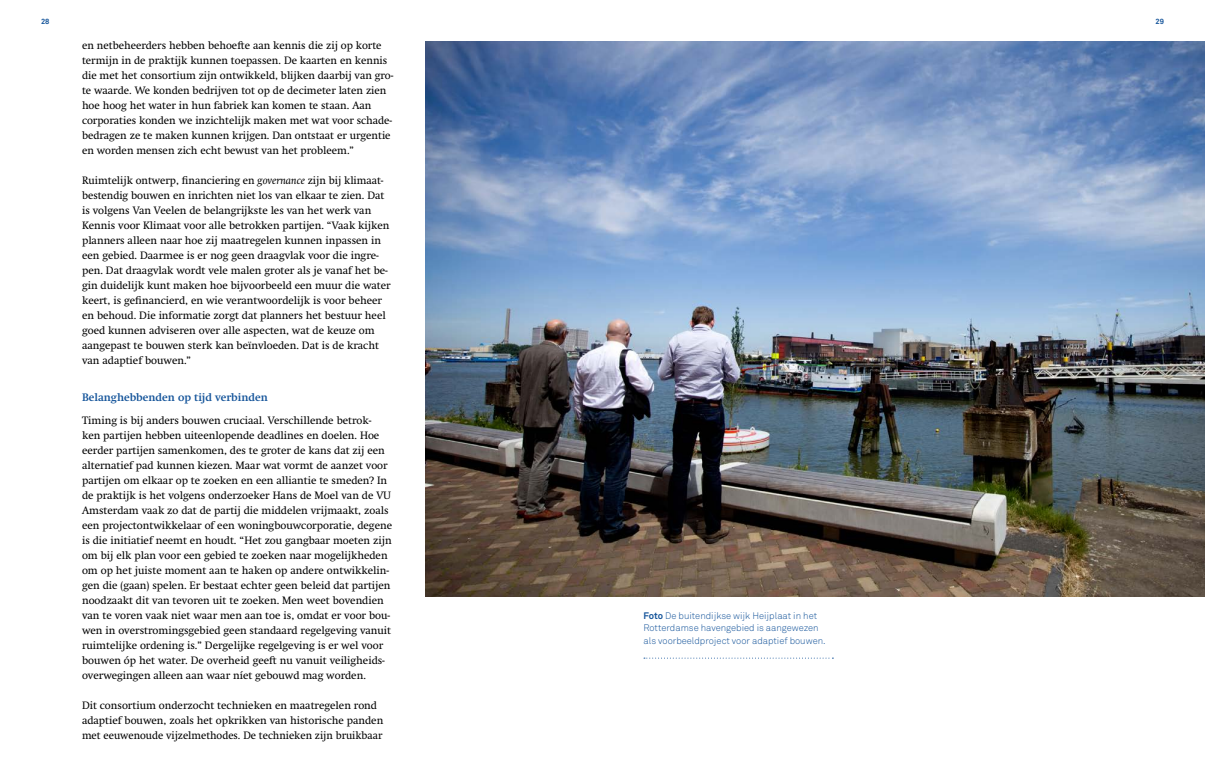
<style>
.page{position:relative;width:1205px;height:780px;background:#fff}
.page>*{position:absolute;margin:0;border:0;box-sizing:border-box;transform-origin:0 0}
.t1{font:10.62px/15px "Swift";color:#000}
.t2{font:700 10.62px "Swift";color:#14549a}
.t3{font:300 9.38px/12.5px "Akkurat";color:#14549a}
.t4{font:700 7.5px "Akkurat";color:#14549a}
.s1{font-style:italic}
.s2{font-weight:700}
</style>
<div class="page">
<img style="left:425px;top:41px;width:780px;height:555px">
<svg style="left:644px;top:657px;width:189px;height:1px"></svg>
<p class="t4" style="left:41px;top:16px;width:10px">28</p>
<p class="t4" style="left:1155px;top:16px;width:10px">29</p>
<p class="t1" style="left:82px;top:38px;width:313px">en netbeheerders hebben behoefte aan kennis die zij op korte termijn in de praktijk kunnen toepassen. De kaarten en kennis die met het consortium zijn ontwikkeld, blijken daarbij van gro&shy;te waarde. We konden bedrijven tot op de decimeter laten zien hoe hoog het water in hun fabriek kan komen te staan. Aan corporaties konden we inzichtelijk maken met wat voor schade&shy;bedragen ze te maken kunnen krijgen. Dan ontstaat er urgentie en worden mensen zich echt bewust van het probleem.”</p>
<p class="t1" style="left:82px;top:173px;width:310px">Ruimtelijk ontwerp, financiering en <span class="s1">governance</span> zijn bij klimaat&shy;bestendig bouwen en inrichten niet los van elkaar te zien. Dat is volgens Van Veelen de belangrijkste les van het werk van Kennis voor Klimaat voor alle betrokken partijen. “Vaak kijken planners alleen naar hoe zij maatregelen kunnen inpassen in een gebied. Daarmee is er nog geen draagvlak voor die ingre&shy;pen. Dat draagvlak wordt vele malen groter als je vanaf het be&shy;gin duidelijk kunt maken hoe bijvoorbeeld een muur die water keert, is gefinancierd, en wie verantwoordelijk is voor beheer en behoud. Die informatie zorgt dat planners het bestuur heel goed kunnen adviseren over alle aspecten, wat de keuze om aangepast te bouwen sterk kan beïnvloeden. Dat is de kracht van adaptief bouwen.”</p>
<p class="t2" style="left:82px;top:391px;width:187px">Belanghebbenden op tijd verbinden</p>
<p class="t1" style="left:82px;top:413px;width:312px">Timing is bij anders bouwen cruciaal. Verschillende betrok&shy;ken partijen hebben uiteenlopende deadlines en doelen. Hoe eerder partijen samenkomen, des te groter de kans dat zij een alternatief pad kunnen kiezen. Maar wat vormt de aanzet voor partijen om elkaar op te zoeken en een alliantie te smeden? In de praktijk is het volgens onderzoeker Hans de Moel van de VU Amsterdam vaak zo dat de partij die middelen vrijmaakt, zoals een projectontwikkelaar of een woningbouwcorporatie, degene is die initiatief neemt en houdt. “Het zou gangbaar moeten zijn om bij elk plan voor een gebied te zoeken naar mogelijkheden om op het juiste moment aan te haken op andere ontwikkelin&shy;gen die (gaan) spelen. Er bestaat echter geen beleid dat partijen noodzaakt dit van tevoren uit te zoeken. Men weet bovendien van te voren vaak niet waar men aan toe is, omdat er voor bou&shy;wen in overstromingsgebied geen standaard regelgeving vanuit ruimtelijke ordening is.” Dergelijke regelgeving is er wel voor bouwen óp het water. De overheid geeft nu vanuit veiligheids&shy;overwegingen alleen aan waar níet gebouwd mag worden.</p>
<p class="t1" style="left:82px;top:698px;width:303px">Dit consortium onderzocht technieken en maatregelen rond adaptief bouwen, zoals het opkrikken van historische panden met eeuwenoude vijzelmethodes. De technieken zijn bruikbaar</p>
<p class="t3" style="left:643px;top:609px;width:184px"><span class="s2">Foto</span> De buitendijkse wijk Heijplaat in het<br>Rotterdamse havengebied is aangewezen als voorbeeldproject voor adaptief bouwen.</p>
</div>
